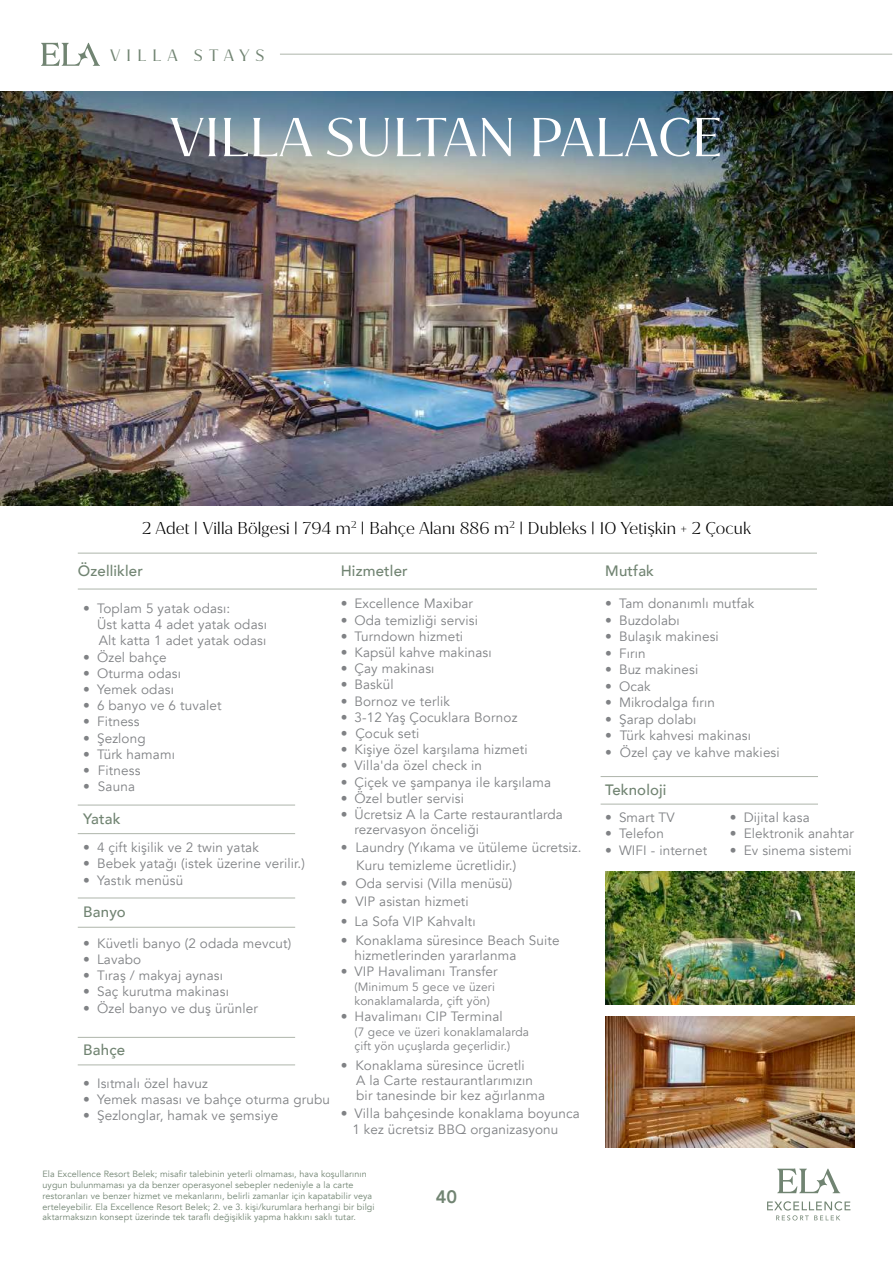
<style>
.page{position:relative;width:893px;height:1263px;background:#fff}
.page>*{position:absolute;margin:0;border:0;box-sizing:border-box;transform-origin:0 0}
.t1{font:52.5px "Jazmin";letter-spacing:.01em;color:#fff}
.t2{font:800 18px "Avenir";color:#718472}
.t3{font:300 16.5px "Jazmin";letter-spacing:.01em;color:#000}
.t4{font:15.9px "Jazmin";letter-spacing:.4em;color:#718472}
.t5{font:500 15px "Avenir";letter-spacing:.01em;color:#718472}
.t6{font:13.5px/15px "Avenir";letter-spacing:.01em;color:#808285}
.t7{font:12px/14.4px "Avenir";letter-spacing:.01em;color:#808285}
.t8{font:9px/10.8px "Avenir";letter-spacing:.01em;color:#718472}
.s1{font-family:"Avenir";font-weight:400}
</style>
<div class="page">
<img style="left:605px;top:872px;width:250px;height:132px">
<img style="left:0;top:262px;width:893px;height:244px">
<svg style="left:777px;top:1168px;width:63px;height:25px"></svg>
<svg style="left:767px;top:1201px;width:83px;height:19px"></svg>
<hr style="left:78px;top:833px;width:217px;height:1px;background:#aeb5ab">
<hr style="left:78px;top:805px;width:217px;height:1px;background:#aeb5ab">
<hr style="left:78px;top:927px;width:217px;height:1px;background:#aeb5ab">
<hr style="left:78px;top:898px;width:217px;height:1px;background:#aeb5ab">
<hr style="left:78px;top:1065px;width:217px;height:1px;background:#aeb5ab">
<hr style="left:78px;top:1037px;width:217px;height:1px;background:#aeb5ab">
<hr style="left:601px;top:804px;width:217px;height:1px;background:#aeb5ab">
<hr style="left:601px;top:776px;width:217px;height:1px;background:#aeb5ab">
<hr style="left:78px;top:589px;width:739px;height:1px;background:#aeb5ab">
<hr style="left:78px;top:553px;width:739px;height:1px;background:#aeb5ab">
<img style="left:605px;top:1017px;width:250px;height:130px">
<img style="left:0;top:92px;width:893px;height:170px">
<hr style="left:280px;top:54px;width:612px;height:1px;background:#aeb5ab">
<svg style="left:41px;top:42px;width:59px;height:24px"></svg>
<p class="t4" style="left:110px;top:45px;width:156px">VILLA STAYS</p>
<h1 class="t1" style="left:170px;top:106px;width:553px">VILLA SULTAN PALACE</h1>
<p class="t3" style="left:142px;top:518px;width:610px">2 Adet <span class="s1">|</span> Villa Bölgesi <span class="s1">|</span> 794 m<sup>2</sup> <span class="s1">|</span> Bahçe Alanı 886 m<sup>2</sup> <span class="s1">|</span> Dubleks <span class="s1">|</span> 10 Yetişkin + 2 Çocuk</p>
<p class="t5" style="left:78px;top:557px;width:67px">Özellikler</p>
<p class="t6" style="left:97px;top:600px;width:171px;line-height:16.2px;text-indent:-14px">• Toplam 5 yatak odası:<br>Üst katta 4 adet yatak odası<br>Alt katta 1 adet yatak odası</p>
<p class="t6" style="left:83px;top:650px;width:85px">• Özel bahçe</p>
<p class="t6" style="left:83px;top:666px;width:99px">• Oturma odası</p>
<p class="t6" style="left:83px;top:682px;width:92px">• Yemek odası</p>
<p class="t6" style="left:83px;top:698px;width:140px">• 6 banyo ve 6 tuvalet</p>
<p class="t6" style="left:83px;top:714px;width:58px">• Fitness</p>
<p class="t6" style="left:83px;top:731px;width:64px">• Şezlong</p>
<p class="t6" style="left:83px;top:747px;width:93px">• Türk hamamı</p>
<p class="t6" style="left:83px;top:763px;width:59px">• Fitness</p>
<p class="t6" style="left:83px;top:779px;width:53px">• Sauna</p>
<p class="t5" style="left:83px;top:806px;width:39px">Yatak</p>
<p class="t6" style="left:83px;top:840px;width:177px">• 4 çift kişilik ve 2 twin yatak</p>
<p class="t6" style="left:83px;top:856px;width:223px">• Bebek yatağı (istek üzerine verilir.)</p>
<p class="t6" style="left:83px;top:873px;width:101px">• Yastık menüsü</p>
<p class="t5" style="left:83px;top:899px;width:44px">Banyo</p>
<p class="t6" style="left:83px;top:936px;width:209px">• Küvetli banyo (2 odada mevcut)</p>
<p class="t6" style="left:83px;top:952px;width:59px">• Lavabo</p>
<p class="t6" style="left:83px;top:968px;width:141px">• Tıraş / makyaj aynası</p>
<p class="t6" style="left:83px;top:984px;width:147px">• Saç kurutma makinası</p>
<p class="t6" style="left:83px;top:1000px;width:176px">• Özel banyo ve duş ürünler</p>
<p class="t5" style="left:83px;top:1037px;width:43px">Bahçe</p>
<p class="t6" style="left:83px;top:1076px;width:126px">• Isıtmalı özel havuz</p>
<p class="t6" style="left:83px;top:1092px;width:248px">• Yemek masası ve bahçe oturma grubu</p>
<p class="t6" style="left:83px;top:1108px;width:196px">• Şezlonglar, hamak ve şemsiye</p>
<p class="t5" style="left:341px;top:557px;width:69px">Hizmetler</p>
<p class="t6" style="left:341px;top:596px;width:134px">• Excellence Maxibar</p>
<p class="t6" style="left:341px;top:613px;width:139px">• Oda temizliği servisi</p>
<p class="t6" style="left:341px;top:629px;width:124px">• Turndown hizmeti</p>
<p class="t6" style="left:341px;top:645px;width:153px">• Kapsül kahve makinası</p>
<p class="t6" style="left:341px;top:661px;width:95px">• Çay makinası</p>
<p class="t6" style="left:341px;top:677px;width:54px">• Baskül</p>
<p class="t6" style="left:341px;top:694px;width:111px">• Bornoz ve terlik</p>
<p class="t6" style="left:341px;top:710px;width:178px">• 3-12 Yaş Çocuklara Bornoz</p>
<p class="t6" style="left:341px;top:726px;width:80px">• Çocuk seti</p>
<p class="t6" style="left:341px;top:742px;width:189px">• Kişiye özel karşılama hizmeti</p>
<p class="t6" style="left:341px;top:758px;width:143px">• Villa'da özel check in</p>
<p class="t6" style="left:341px;top:775px;width:212px">• Çiçek ve şampanya ile karşılama</p>
<p class="t6" style="left:341px;top:791px;width:125px">• Özel butler servisi</p>
<p class="t6" style="left:354px;top:807px;width:210px;text-indent:-14px">• Ücretsiz A la Carte restaurantlarda rezervasyon önceliği</p>
<p class="t6" style="left:356px;top:839px;width:227px;line-height:18px;text-indent:-16px">• Laundry (Yıkama ve ütüleme ücretsiz.<br>Kuru temizleme ücretlidir.)</p>
<p class="t6" style="left:341px;top:876px;width:173px">• Oda servisi (Villa menüsü)</p>
<p class="t6" style="left:341px;top:894px;width:130px">• VIP asistan hizmeti</p>
<p class="t6" style="left:341px;top:914px;width:136px">• La Sofa VIP Kahvaltı</p>
<p class="t6" style="left:354px;top:933px;width:207px;text-indent:-14px">• Konaklama süresince Beach Suite hizmetlerinden yararlanma</p>
<p class="t6" style="left:341px;top:964px;width:159px">• VIP Havalimanı Transfer</p>
<p class="t7" style="left:354px;top:979px;width:142px">(Minimum 5 gece ve üzeri konaklamalarda, çift yön)</p>
<p class="t6" style="left:341px;top:1009px;width:164px">• Havalimanı CIP Terminal</p>
<p class="t7" style="left:354px;top:1024px;width:176px">(7 gece ve üzeri konaklamalarda çift yön uçuşlarda geçerlidir.)</p>
<p class="t6" style="left:356px;top:1058px;width:190px;text-indent:-16px">• Konaklama süresince ücretli<br>A la Carte restaurantlarımızın bir tanesinde bir kez ağırlanma</p>
<p class="t6" style="left:352px;top:1105px;width:229px;line-height:16.2px;text-indent:-12px">• Villa bahçesinde konaklama boyunca<br>1 kez ücretsiz BBQ organizasyonu</p>
<p class="t8" style="left:43px;top:1169px;width:334px">Ela Excellence Resort Belek; misafir talebinin yeterli olmaması, hava koşullarının uygun bulunmaması ya da benzer operasyonel sebepler nedeniyle a la carte restoranları ve benzer hizmet ve mekanlarını, belirli zamanlar için kapatabilir veya erteleyebilir. Ela Excellence Resort Belek; 2. ve 3. kişi/kurumlara herhangi bir bilgi aktarmaksızın konsept üzerinde tek taraflı değişiklik yapma hakkını saklı tutar.</p>
<h2 class="t2" style="left:436px;top:1182px;width:23px">40</h2>
<p class="t5" style="left:605px;top:557px;width:50px">Mutfak</p>
<p class="t6" style="left:605px;top:596px;width:151px">• Tam donanımlı mutfak</p>
<p class="t6" style="left:605px;top:613px;width:76px">• Buzdolabı</p>
<p class="t6" style="left:605px;top:629px;width:115px">• Bulaşık makinesi</p>
<p class="t6" style="left:605px;top:646px;width:42px">• Fırın</p>
<p class="t6" style="left:605px;top:662px;width:95px">• Buz makinesi</p>
<p class="t6" style="left:605px;top:679px;width:47px">• Ocak</p>
<p class="t6" style="left:605px;top:695px;width:111px">• Mikrodalga fırın</p>
<p class="t6" style="left:605px;top:712px;width:93px">• Şarap dolabı</p>
<p class="t6" style="left:605px;top:728px;width:147px">• Türk kahvesi makinası</p>
<p class="t6" style="left:605px;top:745px;width:176px">• Özel çay ve kahve makiesi</p>
<p class="t5" style="left:605px;top:777px;width:63px">Teknoloji</p>
<p class="t6" style="left:605px;top:810px;width:71px">• Smart TV</p>
<p class="t6" style="left:605px;top:826px;width:60px">• Telefon</p>
<p class="t6" style="left:605px;top:843px;width:103px">• WIFI - internet</p>
<p class="t6" style="left:730px;top:810px;width:81px">• Dijital kasa</p>
<p class="t6" style="left:730px;top:826px;width:126px">• Elektronik anahtar</p>
<p class="t6" style="left:730px;top:843px;width:123px">• Ev sinema sistemi</p>
</div>
